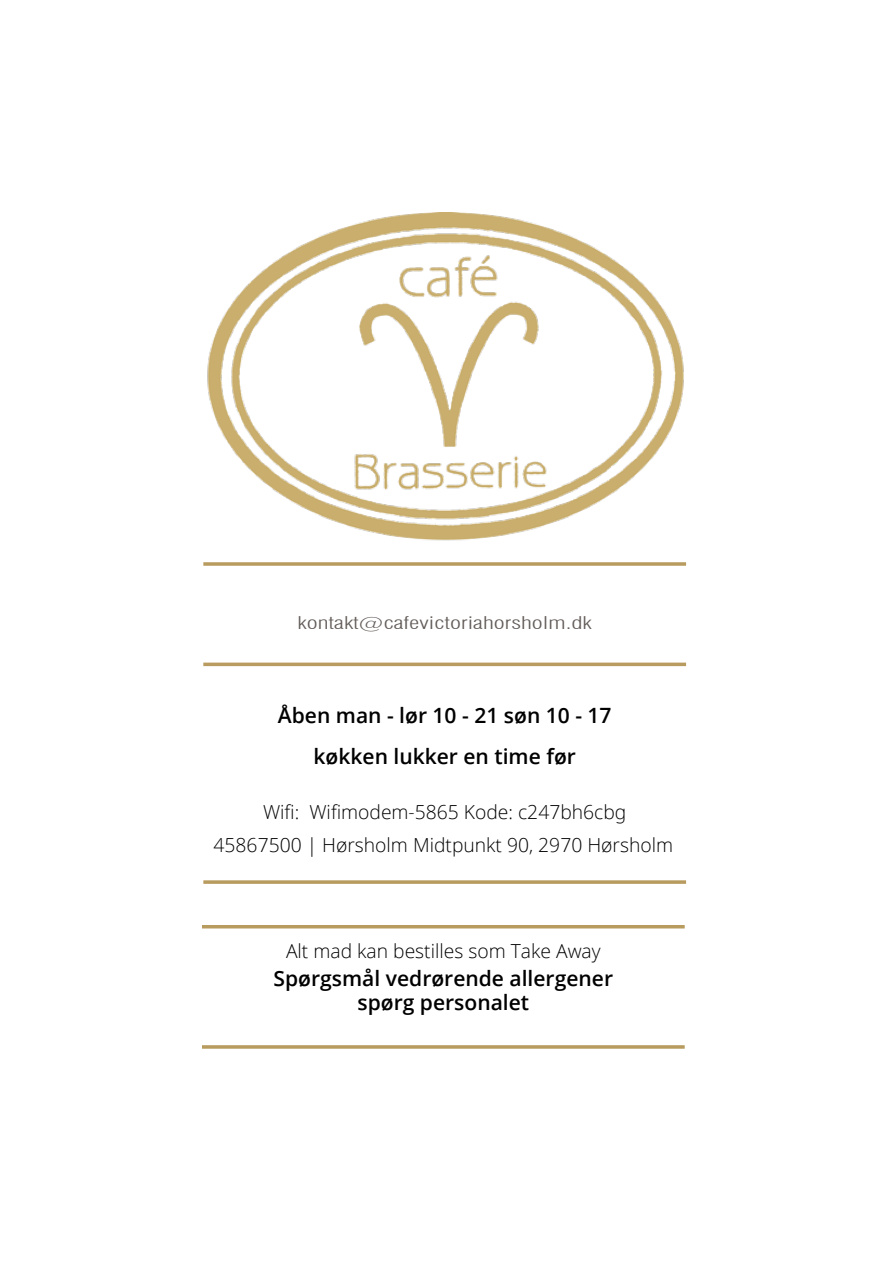
<style>
.page{position:relative;width:893px;height:1263px;background:#fff}
.page>*{position:absolute;margin:0;border:0;box-sizing:border-box;transform-origin:0 0}
.t1{font:600 21px/40.3px "Open Sans";color:#000;text-align:center}
.t2{font:300 19.35px "Open Sans";color:#000}
.t3{font:300 condensed 17.25px "Swiss 721 BT";color:#625c59;scale:1.43 1}
</style>
<div class="page">
<img style="left:207px;top:213px;width:477px;height:328px">
<svg style="left:203px;top:880px;width:483px;height:4px;background:#c0a671"></svg>
<hr style="left:203px;top:663px;width:483px;height:3px;background:#b89b5e">
<svg style="left:203px;top:562px;width:483px;height:4px;background:#c0a671"></svg>
<svg style="left:202px;top:1045px;width:483px;height:4px;background:#c0a671"></svg>
<hr style="left:202px;top:925px;width:483px;height:3px;background:#b89b5e">
<p class="t3" style="left:298px;top:613px;width:207px">kontakt@cafevictoriahorsholm.dk</p>
<p class="t1" style="left:278px;top:695px;width:335px">Åben man - lør 10 - 21 søn 10 - 17 køkken lukker en time før</p>
<p class="t2" style="left:263px;top:799px;width:365px">Wifi: Wifimodem-5865 Kode: c247bh6cbg</p>
<p class="t2" style="left:214px;top:831px;width:461px">45867500 | Hørsholm Midtpunkt 90, 2970 Hørsholm</p>
<p class="t2" style="left:286px;top:938px;width:316px">Alt mad kan bestilles som Take Away</p>
<p class="t1" style="left:274px;top:965px;width:341px;line-height:24.6px">Spørgsmål vedrørende allergener spørg personalet</p>
</div>
